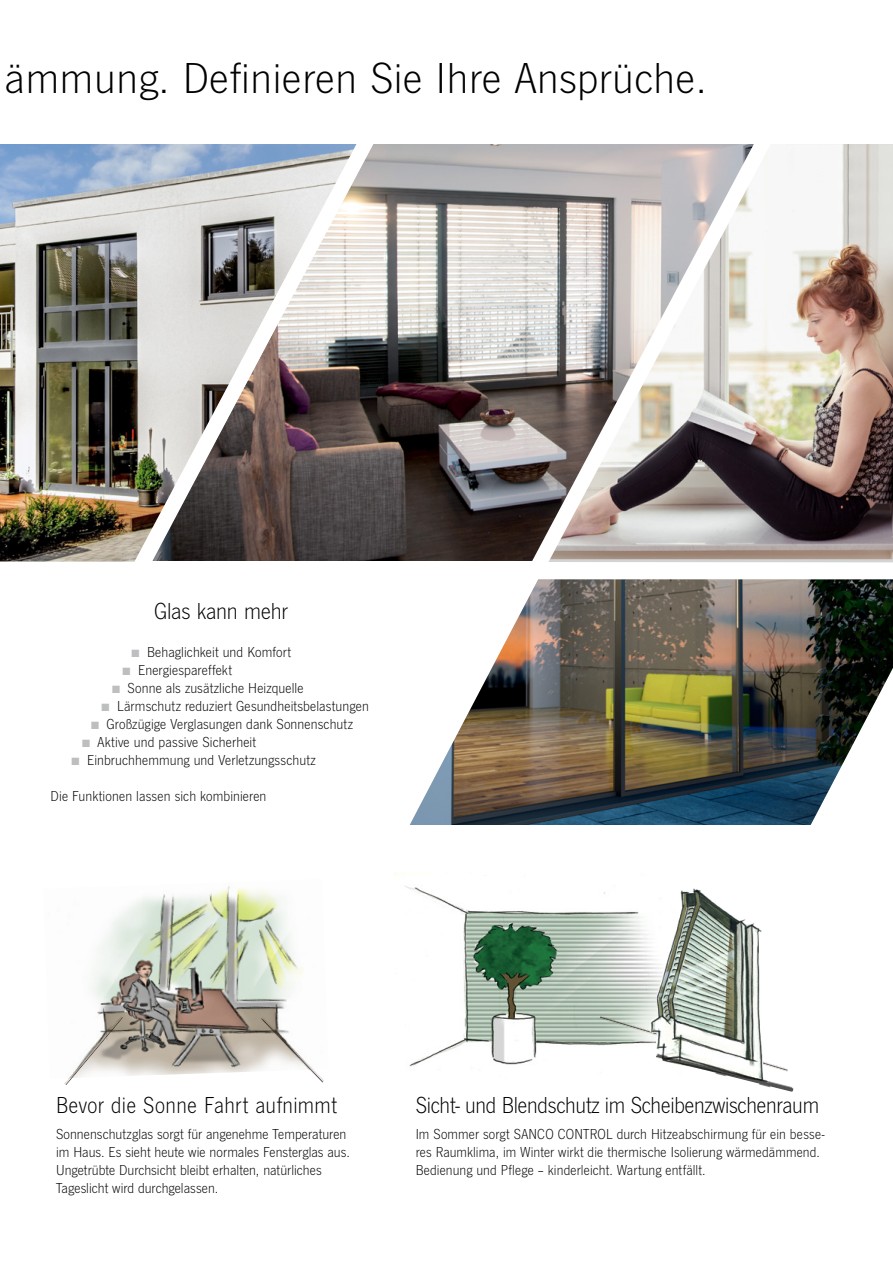
<style>
.page{position:relative;width:893px;height:1263px;background:#fff}
.page>*{position:absolute;margin:0;border:0;box-sizing:border-box;transform-origin:0 0}
.t1{font:300 45px "News Got";letter-spacing:.015em;color:#000;scale:1.05 1}
.t2{font:300 24px "News Got";letter-spacing:-.01em;color:#000}
.t3{font:300 24px "News Got";letter-spacing:.02em;color:#000;scale:.96 1}
.t4{font:300 15px/18px "News Got";letter-spacing:.005em;color:#000}
.s1{color:#bcbec0}
</style>
<div class="page">
<img style="left:384px;top:145px;width:20px;height:415px">
<img style="left:779px;top:144px;width:114px;height:415px">
<img style="left:404px;top:144px;width:375px;height:419px">
<img style="left:410px;top:579px;width:483px;height:246px">
<img style="left:0;top:144px;width:11px;height:417px">
<svg style="left:376px;top:144px;width:8px;height:417px"></svg>
<img style="left:11px;top:144px;width:365px;height:418px">
<img style="left:394px;top:873px;width:256px;height:198px">
<img style="left:600px;top:1016px;width:50px;height:28px">
<img style="left:650px;top:888px;width:112px;height:164px">
<img style="left:656px;top:1052px;width:138px;height:40px">
<img style="left:91px;top:886px;width:212px;height:190px">
<img style="left:261px;top:1017px;width:63px;height:66px">
<img style="left:64px;top:1015px;width:59px;height:70px">
<h1 class="t1" style="left:5px;top:54px;width:670px">ämmung. Definieren Sie Ihre Ansprüche.</h1>
<h2 class="t2" style="left:154px;top:598px;width:135px">Glas kann mehr</h2>
<p class="t4" style="left:132px;top:643px;width:161px"><span class="s1">■</span> Behaglichkeit und Komfort</p>
<p class="t4" style="left:123px;top:661px;width:111px"><span class="s1">■</span> Energiespareffekt</p>
<p class="t4" style="left:112px;top:679px;width:193px"><span class="s1">■</span> Sonne als zusätzliche Heizquelle</p>
<p class="t4" style="left:102px;top:697px;width:269px"><span class="s1">■</span> Lärmschutz reduziert Gesundheitsbelastungen</p>
<p class="t4" style="left:91px;top:715px;width:263px"><span class="s1">■</span> Großzügige Verglasungen dank Sonnenschutz</p>
<p class="t4" style="left:82px;top:733px;width:176px"><span class="s1">■</span> Aktive und passive Sicherheit</p>
<p class="t4" style="left:72px;top:751px;width:246px"><span class="s1">■</span> Einbruchhemmung und Verletzungsschutz</p>
<p class="t4" style="left:51px;top:787px;width:217px">Die Funktionen lassen sich kombinieren</p>
<h2 class="t3" style="left:56px;top:1092px;width:294px">Bevor die Sonne Fahrt aufnimmt</h2>
<p class="t4" style="left:56px;top:1125px;width:295px">Sonnenschutzglas sorgt für angenehme Temperaturen im Haus. Es sieht heute wie normales Fensterglas aus.<br>Ungetrübte Durchsicht bleibt erhalten, natürliches Tageslicht wird durchgelassen.</p>
<h2 class="t2" style="left:416px;top:1092px;width:405px">Sicht- und Blendschutz im Scheibenzwischenraum</h2>
<p class="t4" style="left:416px;top:1125px;width:410px">Im Sommer sorgt SANCO CONTROL durch Hitzeabschirmung für ein besse&shy;res Raumklima, im Winter wirkt die thermische Isolierung wärmedämmend.<br>Bedienung und Pflege – kinderleicht. Wartung entfällt.</p>
</div>
